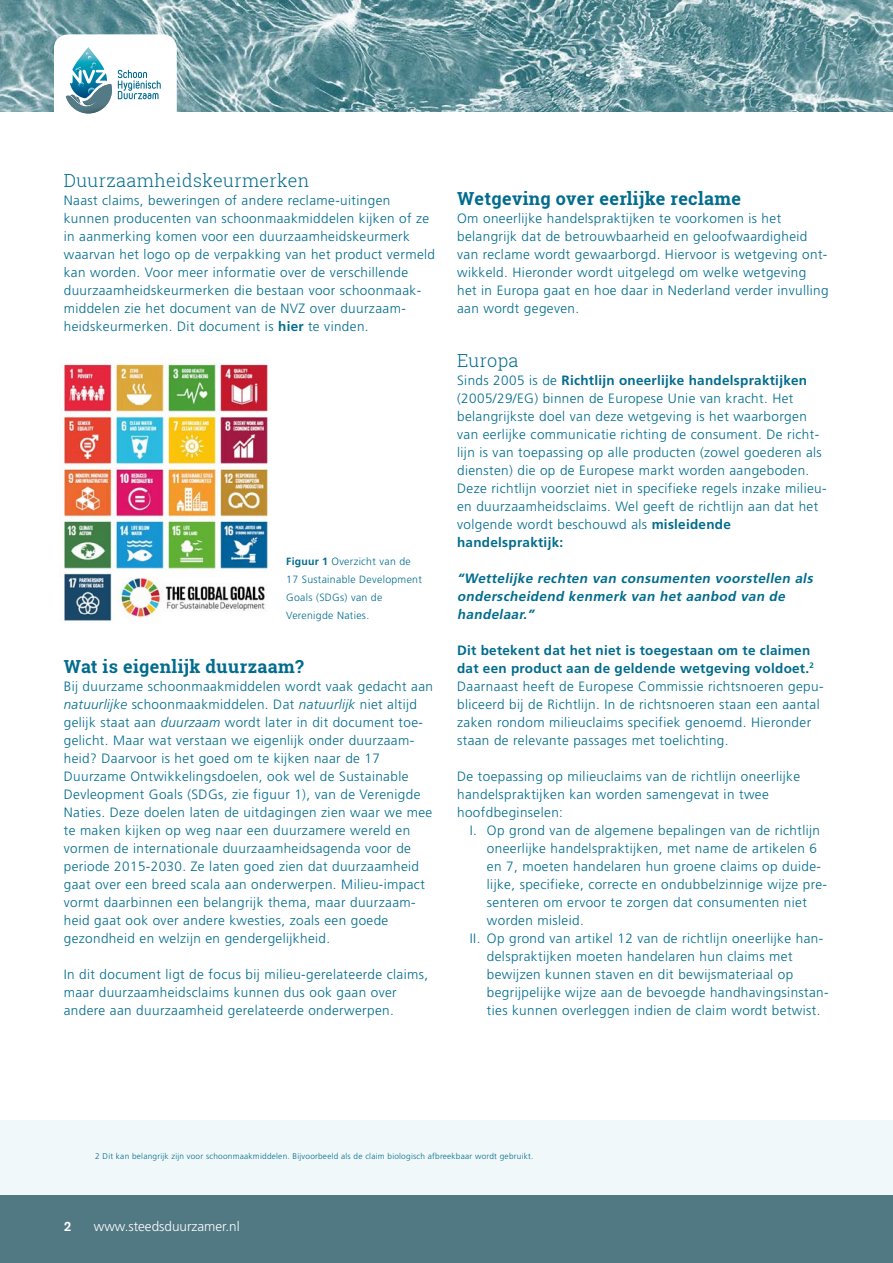
<style>
.page{position:relative;width:893px;height:1263px;background:#fff}
.page>*{position:absolute;margin:0;border:0;box-sizing:border-box;transform-origin:0 0}
.t1{font:700 18px "Roboto Slab";letter-spacing:.02em;color:#006c8e}
.t2{font:300 18px "Roboto Slab";letter-spacing:.02em;color:#006c8e}
.t3{font:300 13.5px/18px "Frutiger LT Std";letter-spacing:.03em;color:#006c8e}
.t4{font:italic 700 13.5px/18px "Frutiger LT Std";color:#006c8e}
.t5{font:300 13.5px "Frutiger LT Std";color:#fff}
.t6{font:500 13.5px "Akzidenz Grotesk BE";color:#fff}
.t7{font:300 10.5px/18px "Frutiger LT Std";letter-spacing:.03em;color:#006c8e}
.t8{font:300 8.25px "Frutiger LT Std";letter-spacing:.03em;color:#006c8e}
.s1{font-weight:700}
.s2{font-style:italic}
</style>
<div class="page">
<img style="left:0;top:0;width:893px;height:111px">
<div style="left:0;top:1195px;width:893px;height:68px;background:#517984"></div>
<div style="left:54px;top:34px;width:123px;height:105px;background:#fff;border-radius:14px"></div>
<svg style="left:118px;top:70px;width:43px;height:29px"></svg>
<img style="left:83px;top:47px;width:10px;height:6px">
<svg style="left:66px;top:53px;width:46px;height:61px"></svg>
<img style="left:61px;top:363px;width:207px;height:260px">
<div style="left:0;top:1120px;width:893px;height:75px;background:#f0f8f9"></div>
<h1 class="t2" style="left:64px;top:168px;width:247px">Duurzaamheidskeurmerken</h1>
<p class="t3" style="left:64px;top:191px;width:373px">Naast claims, beweringen of andere reclame-uitingen kunnen producenten van schoonmaakmiddelen kijken of ze in aanmerking komen voor een duurzaamheidskeurmerk waarvan het logo op de verpakking van het product vermeld kan worden. Voor meer informatie over de verschillende duurzaamheidskeurmerken die bestaan voor schoonmaak&shy;middelen zie het document van de NVZ over duurzaam&shy;heidskeurmerken. Dit document is <span class="s1">hier</span> te vinden.</p>
<p class="t7" style="left:286px;top:552px;width:137px"><span class="s1">Figuur 1</span> Overzicht van de<br>17 Sustainable Development<br>Goals (SDGs) van de<br>Verenigde Naties.</p>
<h1 class="t1" style="left:64px;top:654px;width:241px">Wat is eigenlijk duurzaam?</h1>
<p class="t3" style="left:64px;top:677px;width:371px">Bij duurzame schoonmaakmiddelen wordt vaak gedacht aan <span class="s2">natuurlijke</span> schoonmaakmiddelen. Dat <span class="s2">natuurlijk</span> niet altijd gelijk staat aan <span class="s2">duurzaam</span> wordt later in dit document toe&shy;gelicht. Maar wat verstaan we eigenlijk onder duurzaam&shy;heid? Daarvoor is het goed om te kijken naar de 17<br>Duurzame Ontwikkelingsdoelen, ook wel de Sustainable Devleopment Goals (SDGs, zie figuur 1), van de Verenigde Naties. Deze doelen laten de uitdagingen zien waar we mee te maken kijken op weg naar een duurzamere wereld en vormen de internationale duurzaamheidsagenda voor de periode 2015-2030. Ze laten goed zien dat duurzaamheid gaat over een breed scala aan onderwerpen. Milieu-impact vormt daarbinnen een belangrijk thema, maar duurzaam&shy;heid gaat ook over andere kwesties, zoals een goede gezondheid en welzijn en gendergelijkheid.</p>
<p class="t3" style="left:64px;top:965px;width:366px">In dit document ligt de focus bij milieu-gerelateerde claims, maar duurzaamheidsclaims kunnen dus ook gaan over andere aan duurzaamheid gerelateerde onderwerpen.</p>
<h1 class="t1" style="left:457px;top:186px;width:285px">Wetgeving over eerlijke reclame</h1>
<p class="t3" style="left:457px;top:209px;width:373px">Om oneerlijke handelspraktijken te voorkomen is het belangrijk dat de betrouwbaarheid en geloofwaardigheid van reclame wordt gewaarborgd. Hiervoor is wetgeving ont&shy;wikkeld. Hieronder wordt uitgelegd om welke wetgeving het in Europa gaat en hoe daar in Nederland verder invulling aan wordt gegeven.</p>
<h1 class="t2" style="left:457px;top:348px;width:63px">Europa</h1>
<p class="t3" style="left:457px;top:371px;width:371px">Sinds 2005 is de <span class="s1">Richtlijn oneerlijke handelspraktijken </span>(2005/29/EG) binnen de Europese Unie van kracht. Het belangrijkste doel van deze wetgeving is het waarborgen van eerlijke communicatie richting de consument. De richt&shy;lijn is van toepassing op alle producten (zowel goederen als diensten) die op de Europese markt worden aangeboden.<br>Deze richtlijn voorziet niet in specifieke regels inzake milieu&shy;en duurzaamheidsclaims. Wel geeft de richtlijn aan dat het volgende wordt beschouwd als <span class="s1">misleidende handelspraktijk:</span></p>
<p class="t4" style="left:457px;top:569px;width:360px">“Wettelij ke rechten van consumenten voorstellen als onderscheidend kenmerk van het aanbod van de handelaar.”</p>
<p class="t3" style="left:457px;top:641px;width:368px"><span class="s1">Dit betekent dat het niet is toegestaan om te claimen dat een product aan de geldende wetgeving voldoet.</span><sup>2<br></sup>Daarnaast heeft de Europese Commissie richtsnoeren gepu&shy;bliceerd bij de Richtlijn. In de richtsnoeren staan een aantal zaken rondom milieuclaims specifiek genoemd. Hieronder staan de relevante passages met toelichting.</p>
<p class="t3" style="left:457px;top:767px;width:344px">De toepassing op milieuclaims van de richtlijn oneerlijke handelspraktijken kan worden samengevat in twee hoofdbeginselen:</p>
<p class="t3" style="left:470px;top:821px;width:352px">I. Op grond van de algemene bepalingen van de richtlijn</p>
<p class="t3" style="left:487px;top:839px;width:332px">oneerlijke handelspraktijken, met name de artikelen 6</p>
<p class="t3" style="left:487px;top:857px;width:336px">en 7, moeten handelaren hun groene claims op duide-</p>
<p class="t3" style="left:487px;top:875px;width:342px">lijke, specifieke, correcte en ondubbelzinnige wijze pre-</p>
<p class="t3" style="left:487px;top:893px;width:321px">senteren om ervoor te zorgen dat consumenten niet</p>
<p class="t3" style="left:487px;top:911px;width:98px">worden misleid.</p>
<p class="t3" style="left:470px;top:929px;width:355px">II. Op grond van artikel 12 van de richtlijn oneerlijke han-</p>
<p class="t3" style="left:487px;top:947px;width:307px">delspraktijken moeten handelaren hun claims met</p>
<p class="t3" style="left:487px;top:965px;width:308px">bewijzen kunnen staven en dit bewijsmateriaal op</p>
<p class="t3" style="left:487px;top:983px;width:343px">begrijpelijke wijze aan de bevoegde handhavingsinstan-</p>
<p class="t3" style="left:487px;top:1001px;width:335px">ties kunnen overleggen indien de claim wordt betwist.</p>
<p class="t8" style="left:95px;top:1151px;width:440px">2 Dit kan belangrijk zijn voor schoonmaakmiddelen. Bijvoorbeeld als de claim biologisch afbreekbaar wordt gebruikt.</p>
<p class="t6" style="left:64px;top:1218px;width:9px">2</p>
<p class="t5" style="left:94px;top:1218px;width:147px">www.steedsduurzamer.nl</p>
</div>
